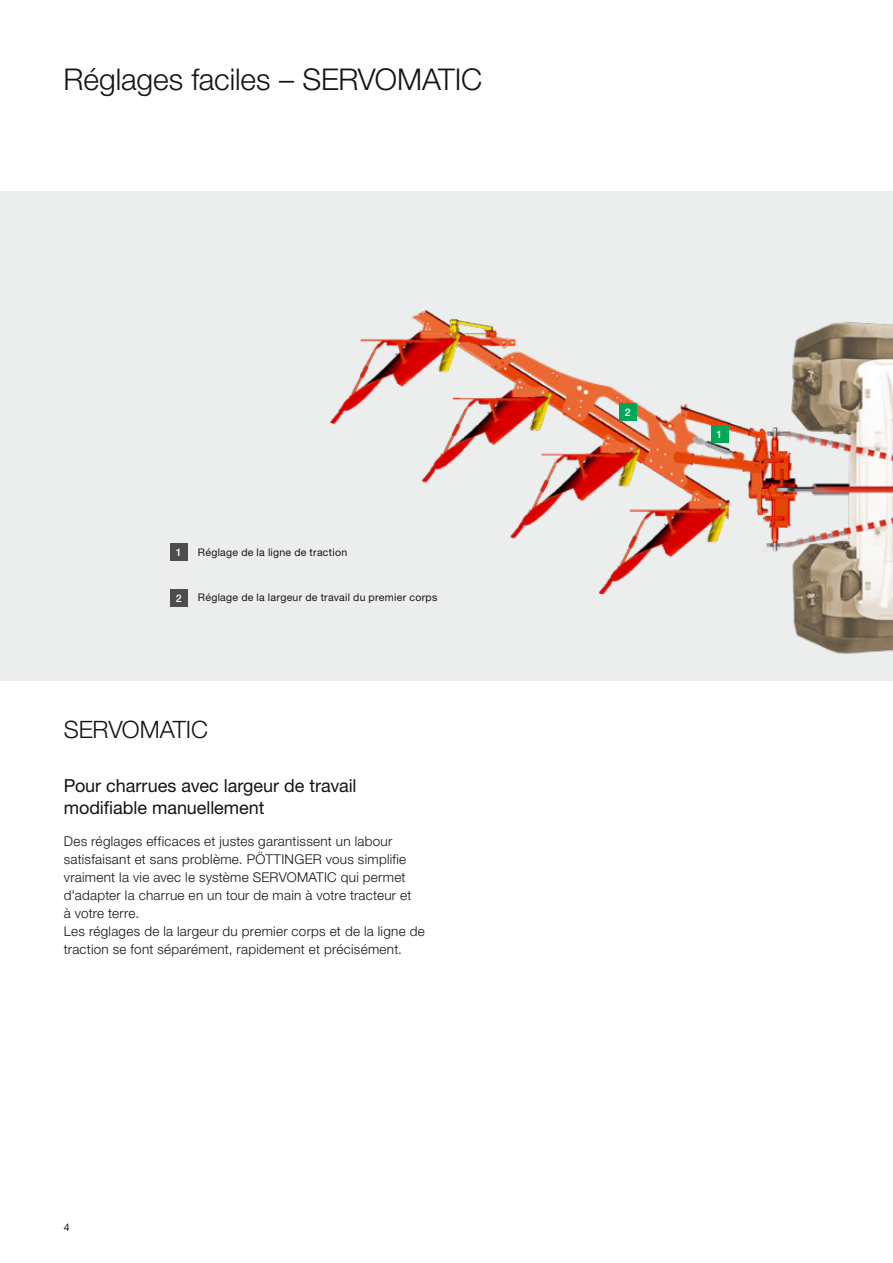
<style>
.page{position:relative;width:893px;height:1263px;background:#fff}
.page>*{position:absolute;margin:0;border:0;box-sizing:border-box;transform-origin:0 0}
.t1{font:300 30px "Helvetica Neue LTW1 G";letter-spacing:-.005em;color:#131413}
.t2{font:300 24px "Helvetica Neue LTW1 G";letter-spacing:-.005em;color:#131413}
.t3{font:18px/21.6px "Helvetica Neue LTW1 G";letter-spacing:-.005em;color:#131413}
.t4{font:300 13.5px/18px "Helvetica Neue LTW1 G";letter-spacing:.02em;color:#131413}
.t5{font:10.5px "Helvetica Neue LTW1 G";letter-spacing:.025em;color:#131413}
.t6{font:500 10.5px "Helvetica Neue LTW1 G";color:#fff}
</style>
<div class="page">
<div style="left:0;top:191px;width:893px;height:489px;background:#eceded"></div>
<img style="left:170px;top:310px;width:723px;height:344px">
<div style="left:619px;top:404px;width:17px;height:17px;background:#00a759"></div>
<div style="left:711px;top:425px;width:17px;height:17px;background:#00a759"></div>
<div style="left:170px;top:544px;width:17px;height:17px;background:#4d4d4c"></div>
<div style="left:170px;top:590px;width:17px;height:17px;background:#4d4d4c"></div>
<h1 class="t1" style="left:64px;top:61px;width:420px">Réglages faciles – SERVOMATIC</h1>
<p class="t6" style="left:176px;top:546px;width:7px">1</p>
<p class="t6" style="left:176px;top:592px;width:7px">2</p>
<p class="t5" style="left:198px;top:546px;width:151px">Réglage de la ligne de traction</p>
<p class="t5" style="left:198px;top:591px;width:241px">Réglage de la largeur de travail du premier corps</p>
<h2 class="t2" style="left:64px;top:715px;width:146px">SERVOMATIC</h2>
<h3 class="t3" style="left:64px;top:775px;width:294px">Pour charrues avec largeur de travail modifiable manuellement</h3>
<p class="t4" style="left:64px;top:832px;width:362px">Des réglages efficaces et justes garantissent un labour satisfaisant et sans problème. PÖTTINGER vous simplifie vraiment la vie avec le système SERVOMATIC qui permet d'adapter la charrue en un tour de main à votre tracteur et<br>à votre terre.<br>Les réglages de la largeur du premier corps et de la ligne de traction se font séparément, rapidement et précisément.</p>
<p class="t5" style="left:64px;top:1220px;width:7px">4</p>
<p class="t6" style="left:625px;top:406px;width:7px">2</p>
<p class="t6" style="left:717px;top:427px;width:7px">1</p>
</div>
